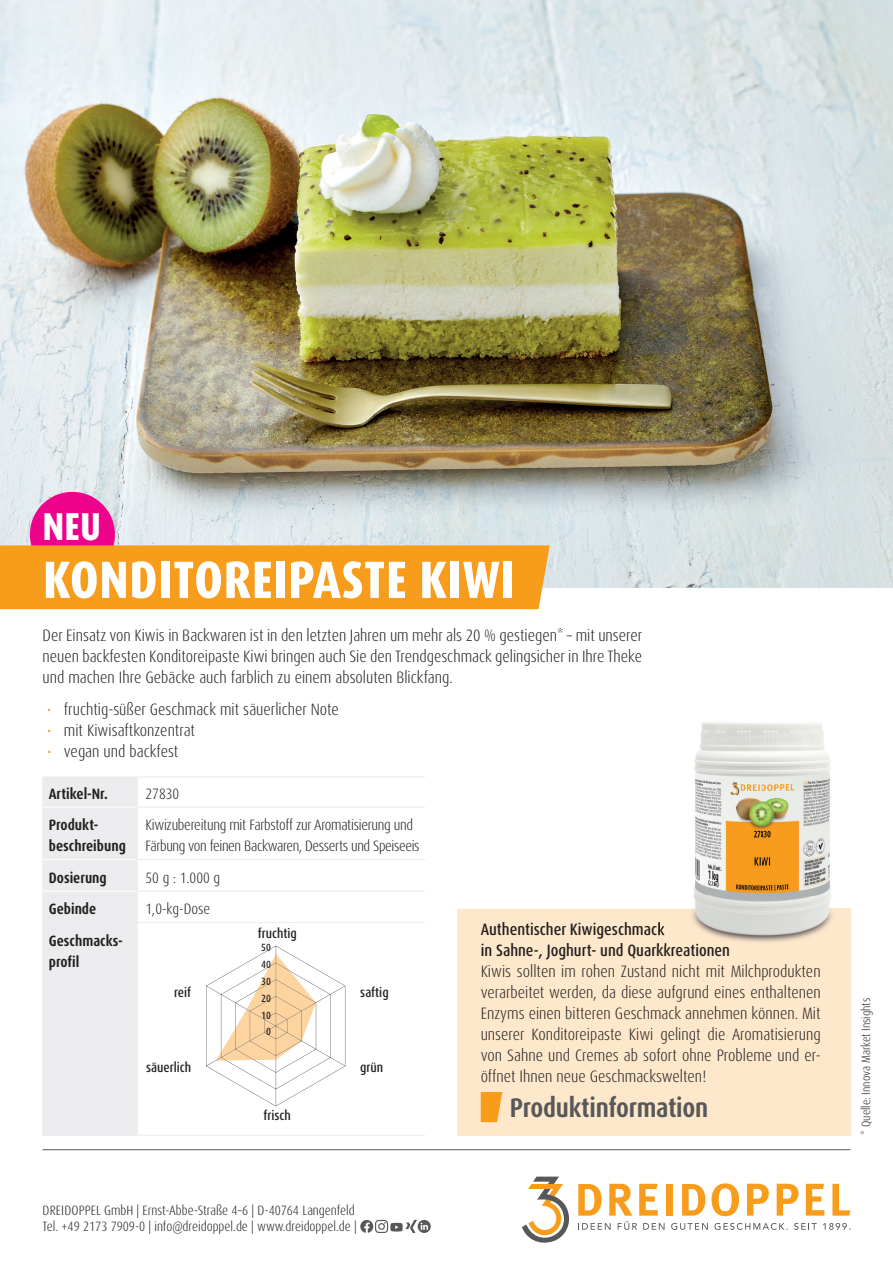
<style>
.page{position:relative;width:893px;height:1263px;background:#fff}
.page>*{position:absolute;margin:0;border:0;box-sizing:border-box;transform-origin:0 0}
.t1{font:800 condensed 52.5px "Dax Pro";letter-spacing:.01em;color:#fff}
.t2{font:800 condensed 39px "Dax Pro";color:#fff}
.t3{font:700 condensed 27px "Dax Pro";letter-spacing:-.01em;color:#57585a}
.t4{font:300 condensed 16.5px/21px "Dax Pro";color:#231f20;text-align:justify}
.t5{font:500 condensed 16.5px/21px "Dax Pro";color:#231f20}
.t6{font:300 condensed 15px/21px "Dax Pro";letter-spacing:-.02em;color:#231f20}
.t7{font:700 condensed 15px/21px "Dax Pro";color:#231f20}
.t8{font:300 condensed 13.5px/16.2px "Dax Pro";color:#231f20}
.t9{font:500 condensed 13.5px "Dax Pro";color:#231f20}
.t10{font:300 condensed 12px "Dax Pro";color:#231f20}
.t11{font:500 condensed 10.5px/16.8px "Dax Pro";color:#231f20;text-align:center}
.s1{color:#f89c1c}
</style>
<div class="page">
<hr style="left:43px;top:1149px;width:807px;height:1px;background:#57585a">
<svg style="left:360px;top:1220px;width:71px;height:13px"></svg>
<div style="left:666px;top:1184px;width:6px;height:32px;background:#f89c1c"></div>
<svg style="left:682px;top:1184px;width:23px;height:32px"></svg>
<svg style="left:711px;top:1183px;width:28px;height:33px"></svg>
<svg style="left:747px;top:1184px;width:22px;height:32px"></svg>
<svg style="left:777px;top:1184px;width:21px;height:32px"></svg>
<svg style="left:806px;top:1184px;width:18px;height:32px"></svg>
<svg style="left:832px;top:1184px;width:18px;height:32px"></svg>
<svg style="left:578px;top:1184px;width:86px;height:46px"></svg>
<svg style="left:671px;top:1223px;width:37px;height:7px"></svg>
<svg style="left:714px;top:1223px;width:74px;height:7px"></svg>
<svg style="left:794px;top:1223px;width:23px;height:7px"></svg>
<svg style="left:823px;top:1223px;width:27px;height:7px"></svg>
<svg style="left:522px;top:1176px;width:47px;height:66px"></svg>
<div style="left:44px;top:778px;width:93px;height:357px;background:#ececee"></div>
<hr style="left:43px;top:777px;width:1px;height:30px;background:#ececee">
<hr style="left:137px;top:777px;width:1px;height:30px;background:#ececee">
<hr style="left:43px;top:807px;width:1px;height:53px;background:#ececee">
<hr style="left:137px;top:807px;width:1px;height:53px;background:#ececee">
<hr style="left:43px;top:860px;width:1px;height:31px;background:#ececee">
<hr style="left:137px;top:860px;width:1px;height:31px;background:#ececee">
<hr style="left:43px;top:891px;width:1px;height:32px;background:#ececee">
<hr style="left:137px;top:891px;width:1px;height:31px;background:#ececee">
<hr style="left:43px;top:923px;width:1px;height:212px;background:#ececee">
<hr style="left:137px;top:923px;width:1px;height:212px;background:#ececee">
<hr style="left:43px;top:777px;width:94px;height:1px;background:#ececee">
<hr style="left:137px;top:777px;width:288px;height:1px;background:#ececee">
<hr style="left:137px;top:807px;width:288px;height:1px;background:#ececee">
<hr style="left:137px;top:859px;width:288px;height:1px;background:#ececee">
<hr style="left:137px;top:891px;width:288px;height:1px;background:#ececee">
<hr style="left:43px;top:922px;width:94px;height:1px;background:#ececee">
<hr style="left:137px;top:922px;width:288px;height:1px;background:#ececee">
<hr style="left:43px;top:1135px;width:94px;height:1px;background:#ececee">
<hr style="left:137px;top:1135px;width:288px;height:1px;background:#ececee">
<hr style="left:43px;top:807px;width:94px;height:1px;background:#fff">
<hr style="left:43px;top:859px;width:94px;height:1px;background:#fff">
<hr style="left:43px;top:891px;width:94px;height:1px;background:#fff">
<div style="left:457px;top:909px;width:393px;height:226px;background:#fee8cb"></div>
<img style="left:693px;top:722px;width:138px;height:174px">
<img style="left:658px;top:896px;width:105px;height:13px">
<img style="left:763px;top:896px;width:88px;height:50px">
<img style="left:692px;top:909px;width:158px;height:37px">
<img style="left:658px;top:922px;width:7px;height:14px">
<img style="left:657px;top:943px;width:73px;height:3px">
<svg style="left:481px;top:1092px;width:21px;height:30px"></svg>
<img style="left:0;top:0;width:893px;height:587px">
<div style="left:30px;top:492px;width:85px;height:85px;background:#ed028c;border-radius:50%"></div>
<div style="left:0;top:545px;width:550px;height:64px;background:#f89c1c"></div>
<svg style="left:206px;top:945px;width:139px;height:161px"></svg>
<h2 class="t2" style="left:43px;top:501px;width:60px">NEU</h2>
<h1 class="t1" style="left:43px;top:546px;width:473px">KONDITOREIPASTE KIWI</h1>
<p class="t4" style="left:43px;top:625px;width:601px">Der Einsatz von Kiwis in Backwaren ist in den letzten Jahren um mehr als 20 % gestiegen* – mit unserer neuen backfesten Konditoreipaste Kiwi bringen auch Sie den Trendgeschmack gelingsicher in Ihre Theke und machen Ihre Gebäcke auch farblich zu einem absoluten Blickfang.</p>
<p class="t4" style="left:47px;top:698px;width:293px"><span class="s1">•</span> fruchtig-süßer Geschmack mit säuerlicher Note</p>
<p class="t4" style="left:47px;top:719px;width:150px"><span class="s1">•</span> mit Kiwisaftkonzentrat</p>
<p class="t4" style="left:47px;top:740px;width:133px"><span class="s1">•</span> vegan und backfest</p>
<p class="t7" style="left:49px;top:783px;width:60px">Artikel-Nr.</p>
<p class="t6" style="left:146px;top:783px;width:35px">27830</p>
<p class="t7" style="left:49px;top:814px;width:79px">Produkt&shy;beschreibung</p>
<p class="t6" style="left:146px;top:814px;width:276px">Kiwizubereitung mit Farbstoff zur Aromatisierung und<br>Färbung von feinen Backwaren, Desserts und Speiseeis</p>
<p class="t7" style="left:49px;top:867px;width:59px">Dosierung</p>
<p class="t6" style="left:146px;top:867px;width:76px">50 g : 1.000 g</p>
<p class="t7" style="left:49px;top:898px;width:49px">Gebinde</p>
<p class="t6" style="left:146px;top:898px;width:66px">1,0-kg-Dose</p>
<p class="t7" style="left:49px;top:930px;width:75px">Geschmacks&shy;profil</p>
<p class="t9" style="left:258px;top:924px;width:41px">fruchtig</p>
<p class="t11" style="left:261px;top:939px;width:11px">50<br>40<br>30<br>20<br>10<br>0</p>
<p class="t9" style="left:174px;top:984px;width:19px">reif</p>
<p class="t9" style="left:360px;top:984px;width:30px">saftig</p>
<p class="t9" style="left:146px;top:1058px;width:47px">säuerlich</p>
<p class="t9" style="left:263px;top:1106px;width:29px">frisch</p>
<p class="t9" style="left:360px;top:1058px;width:25px">grün</p>
<p class="t8" style="left:43px;top:1202px;width:316px">DREIDOPPEL GmbH | Ernst-Abbe-Straße 4–6 | D-40764 Langenfeld<br>Tel. +49 2173 7909-0 | info@dreidoppel.de | www.dreidoppel.de |</p>
<p class="t5" style="left:481px;top:919px;width:251px">Authentischer Kiwigeschmack<br>in Sahne-, Joghurt- und Quarkkreationen</p>
<p class="t4" style="left:481px;top:961px;width:341px">Kiwis sollten im rohen Zustand nicht mit Milchprodukten verarbeitet werden, da diese aufgrund eines enthaltenen Enzyms einen bitteren Geschmack annehmen können. Mit unserer Konditoreipaste Kiwi gelingt die Aromatisierung von Sahne und Cremes ab sofort ohne Probleme und er&shy;öffnet Ihnen neue Geschmackswelten!</p>
<h3 class="t3" style="left:510px;top:1090px;width:200px">Produktinformation</h3>
<p class="t10" style="left:858px;top:1135px;width:138px;rotate:-90deg">* Quelle: Innova Market Insights</p>
</div>
